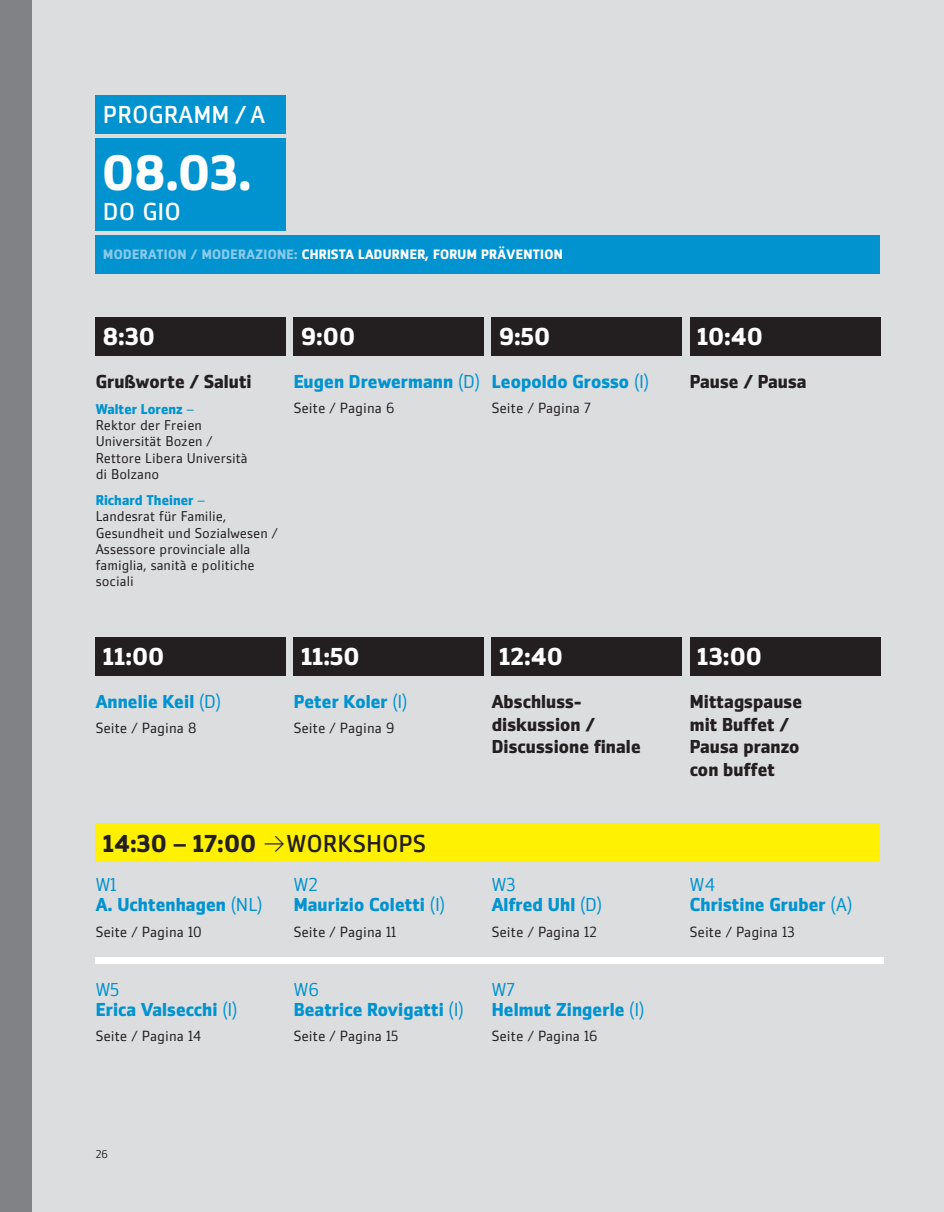
<style>
.page{position:relative;width:944px;height:1212px;background:#fff}
.page>*{position:absolute;margin:0;border:0;box-sizing:border-box;transform-origin:0 0}
.t1{font:700 49.27px "Zemestro Std";color:#fff}
.t2{font:700 24.3px "Zemestro Std";letter-spacing:.025em;color:#fff}
.t3{font:700 24.3px "Zemestro Std";letter-spacing:.025em;color:#231f20}
.t4{font:24.3px "Zemestro Std";letter-spacing:.025em;color:#fff}
.t5{font:700 18.45px/20.2px "Zemestro Std";letter-spacing:.005em;color:#0093d0}
.t6{font:700 18.45px/22.5px "Zemestro Std";letter-spacing:.005em;color:#231f20}
.t7{font:14.62px "Zemestro Std";letter-spacing:.005em;color:#231f20}
.t8{font:13.95px/16.2px "Zemestro Std";letter-spacing:.005em;color:#231f20}
.t9{font:700 13.5px "Zemestro Std";letter-spacing:.025em;color:#fff}
.t10{font:11.25px "Zemestro Std";color:#231f20}
.s1{color:#89c9ea}
.s2{font-weight:700;color:#0093d0}
.s3{color:#0093d0}
.s4{font-weight:400}
.s5{font-family:"Klavika Light Arrows";font-weight:400}
</style>
<div class="page">
<div style="left:32px;top:0;width:912px;height:1212px;background:#dcdddf"></div>
<div style="left:96px;top:139px;width:190px;height:92px;background:#0093d0"></div>
<div style="left:96px;top:824px;width:784px;height:38px;background:#fff101"></div>
<div style="left:96px;top:957px;width:788px;height:7px;background:#fff"></div>
<div style="left:96px;top:317px;width:190px;height:39px;background:#231f20"></div>
<div style="left:96px;top:96px;width:190px;height:38px;background:#0093d0"></div>
<div style="left:96px;top:236px;width:784px;height:38px;background:#0093d0"></div>
<div style="left:294px;top:317px;width:190px;height:39px;background:#231f20"></div>
<div style="left:492px;top:317px;width:190px;height:39px;background:#231f20"></div>
<div style="left:690px;top:317px;width:190px;height:39px;background:#231f20"></div>
<div style="left:96px;top:638px;width:190px;height:38px;background:#231f20"></div>
<div style="left:294px;top:638px;width:190px;height:38px;background:#231f20"></div>
<div style="left:492px;top:638px;width:190px;height:38px;background:#231f20"></div>
<div style="left:690px;top:638px;width:190px;height:38px;background:#231f20"></div>
<div style="left:0;top:0;width:32px;height:1212px;background:#808285"></div>
<h2 class="t4" style="left:103px;top:100px;width:75px">PROGRAMM</h2>
<h2 class="t4" style="left:235px;top:100px;width:22px">/ A</h2>
<h1 class="t1" style="left:102px;top:141px;width:150px">08.03.</h1>
<h2 class="t4" style="left:103px;top:197px;width:66px">DO GIO</h2>
<p class="t9" style="left:103px;top:246px;width:459px"><span class="s1">MODERATION / MODERAZIONE:</span> CHRISTA LADURNER, FORUM PRÄVENTION</p>
<h2 class="t2" style="left:103px;top:321px;width:53px">8:30</h2>
<p class="t6" style="left:96px;top:370px;width:158px">Grußworte / Saluti</p>
<p class="t8" style="left:96px;top:401px;width:153px"><span class="s2">Walter Lorenz</span> <span class="s3">–<br></span>Rektor der Freien<br>Universität Bozen /<br>Rettore Libera Università di Bolzano</p>
<p class="t8" style="left:96px;top:492px;width:184px"><span class="s2">Richard Theiner</span> <span class="s3">–<br></span>Landesrat für Familie,<br>Gesundheit und Sozialwesen /<br>Assessore provinciale alla famiglia, sanità e politiche sociali</p>
<h2 class="t2" style="left:301px;top:321px;width:55px">9:00</h2>
<h2 class="t2" style="left:499px;top:321px;width:52px">9:50</h2>
<h2 class="t2" style="left:697px;top:321px;width:67px">10:40</h2>
<p class="t5" style="left:294px;top:371px;width:188px">Eugen Drewermann <span class="s4">(D)</span></p>
<p class="t7" style="left:294px;top:399px;width:102px">Seite / Pagina 6</p>
<p class="t5" style="left:492px;top:371px;width:159px">Leopoldo Grosso <span class="s4">(I)</span></p>
<p class="t7" style="left:492px;top:399px;width:101px">Seite / Pagina 7</p>
<p class="t6" style="left:690px;top:370px;width:118px">Pause / Pausa</p>
<h2 class="t2" style="left:103px;top:641px;width:62px">11:00</h2>
<h2 class="t2" style="left:301px;top:641px;width:59px">11:50</h2>
<h2 class="t2" style="left:499px;top:641px;width:65px">12:40</h2>
<h2 class="t2" style="left:697px;top:641px;width:66px">13:00</h2>
<p class="t5" style="left:96px;top:691px;width:127px">Annelie Keil <span class="s4">(D)</span></p>
<p class="t7" style="left:96px;top:720px;width:102px">Seite / Pagina 8</p>
<p class="t5" style="left:294px;top:691px;width:115px">Peter Koler <span class="s4">(I)</span></p>
<p class="t7" style="left:294px;top:720px;width:102px">Seite / Pagina 9</p>
<p class="t6" style="left:492px;top:690px;width:150px">Abschluss&shy;diskussion /<br>Discussione finale</p>
<h2 class="t3" style="left:103px;top:828px;width:324px">14:30 – 17:00 <span class="s5">B</span><span class="s4">WORKSHOPS</span></h2>
<p class="t5" style="left:96px;top:874px;width:168px"><span class="s4">W1<br></span>A. Uchtenhagen <span class="s4">(NL)</span></p>
<p class="t7" style="left:96px;top:923px;width:108px">Seite / Pagina 10</p>
<p class="t5" style="left:96px;top:979px;width:143px"><span class="s4">W5<br></span>Erica Valsecchi <span class="s4">(I)</span></p>
<p class="t7" style="left:96px;top:1027px;width:107px">Seite / Pagina 14</p>
<p class="t5" style="left:294px;top:874px;width:153px"><span class="s4">W2<br></span>Maurizio Coletti <span class="s4">(I)</span></p>
<p class="t7" style="left:294px;top:923px;width:104px">Seite / Pagina 11</p>
<p class="t5" style="left:294px;top:979px;width:172px"><span class="s4">W6<br></span>Beatrice Rovigatti <span class="s4">(I)</span></p>
<p class="t7" style="left:294px;top:1027px;width:106px">Seite / Pagina 15</p>
<p class="t5" style="left:492px;top:874px;width:112px"><span class="s4">W3<br></span>Alfred Uhl <span class="s4">(D)</span></p>
<p class="t7" style="left:492px;top:923px;width:107px">Seite / Pagina 12</p>
<p class="t5" style="left:492px;top:979px;width:154px"><span class="s4">W7<br></span>Helmut Zingerle <span class="s4">(I)</span></p>
<p class="t7" style="left:492px;top:1027px;width:107px">Seite / Pagina 16</p>
<p class="t10" style="left:96px;top:1147px;width:14px">26</p>
<p class="t6" style="left:690px;top:690px;width:114px">Mittagspause mit Buffet /<br>Pausa pranzo con buffet</p>
<p class="t5" style="left:690px;top:874px;width:164px"><span class="s4">W4<br></span>Christine Gruber <span class="s4">(A)</span></p>
<p class="t7" style="left:690px;top:923px;width:106px">Seite / Pagina 13</p>
</div>
